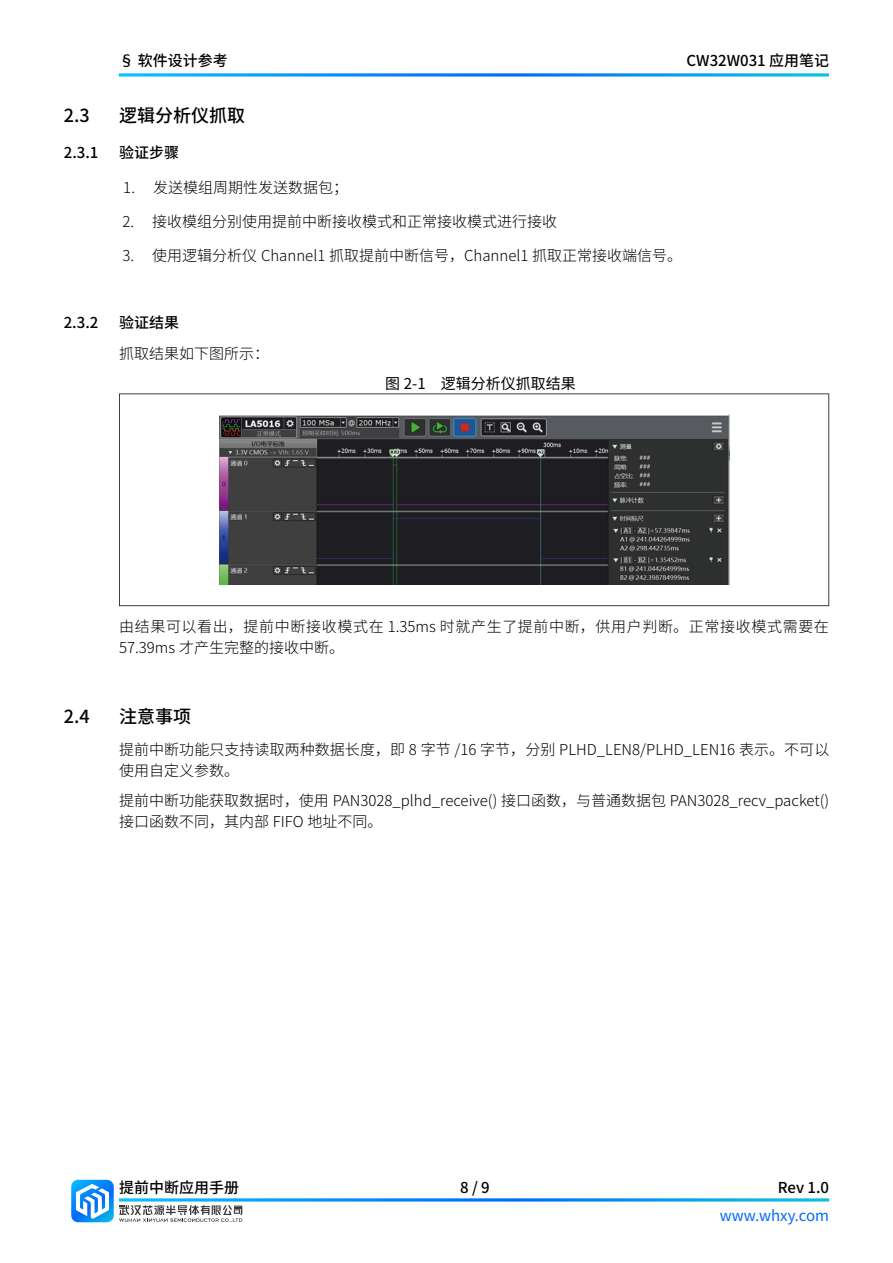
<style>
.page{position:relative;width:893px;height:1263px;background:#fff}
.page>*{position:absolute;margin:0;border:0;box-sizing:border-box;transform-origin:0 0}
.t1{font:500 18px "Source Han Sans CN";color:#000}
.t2{font:300 15px/21px "Source Han Sans CN";color:#000}
.t3{font:300 15px/21px "Source Han Sans CN";letter-spacing:.045em;color:#000}
.t4{font:500 15px "Source Han Sans CN";color:#000}
.t5{font:15px "Source Han Sans CN";color:#000}
.t6{font:15px "Source Han Sans CN";color:#006afa}
</style>
<div class="page">
<svg style="left:119px;top:73px;width:710px;height:4px"></svg>
<svg style="left:71px;top:1180px;width:171px;height:42px"></svg>
<svg style="left:119px;top:393px;width:710px;height:213px"></svg>
<img style="left:219px;top:415px;width:510px;height:170px">
<p class="t4" style="left:119px;top:52px;width:110px">§ 软件设计参考</p>
<p class="t4" style="left:687px;top:52px;width:144px">CW32W031 应用笔记</p>
<p class="t1" style="left:64px;top:105px;width:27px">2.3</p>
<p class="t1" style="left:119px;top:105px;width:127px">逻辑分析仪抓取</p>
<p class="t4" style="left:64px;top:144px;width:36px">2.3.1</p>
<p class="t4" style="left:119px;top:144px;width:61px">验证步骤</p>
<p class="t2" style="left:123px;top:177px;width:226px">1. 发送模组周期性发送数据包；</p>
<p class="t2" style="left:123px;top:211px;width:436px">2. 接收模组分别使用提前中断接收模式和正常接收模式进行接收</p>
<p class="t2" style="left:123px;top:245px;width:561px">3. 使用逻辑分析仪 Channel1 抓取提前中断信号，Channel1 抓取正常接收端信号。</p>
<p class="t4" style="left:64px;top:314px;width:36px">2.3.2</p>
<p class="t4" style="left:119px;top:314px;width:61px">验证结果</p>
<p class="t2" style="left:119px;top:343px;width:151px">抓取结果如下图所示：</p>
<p class="t5" style="left:385px;top:375px;width:192px">图 2-1 逻辑分析仪抓取结果</p>
<p class="t3" style="left:119px;top:616px;width:711px">由结果可以看出，提前中断接收模式在 1.35ms 时就产生了提前中断，供用户判断。正常接收模式需要在<br>57.39ms 才产生完整的接收中断。</p>
<p class="t1" style="left:64px;top:707px;width:27px">2.4</p>
<p class="t1" style="left:119px;top:707px;width:73px">注意事项</p>
<p class="t2" style="left:119px;top:739px;width:712px">提前中断功能只支持读取两种数据长度，即 8 字节 /16 字节，分别 PLHD_LEN8/PLHD_LEN16 表示。不可以使用自定义参数。</p>
<p class="t2" style="left:119px;top:790px;width:712px">提前中断功能获取数据时，使用 PAN3028_plhd_receive() 接口函数，与普通数据包 PAN3028_recv_packet()接口函数不同，其内部 FIFO 地址不同。</p>
<p class="t4" style="left:119px;top:1179px;width:121px">提前中断应用手册</p>
<p class="t4" style="left:778px;top:1179px;width:53px">Rev 1.0</p>
<p class="t4" style="left:460px;top:1179px;width:31px">8 / 9</p>
<p class="t6" style="left:720px;top:1207px;width:111px">www.whxy.com</p>
</div>
